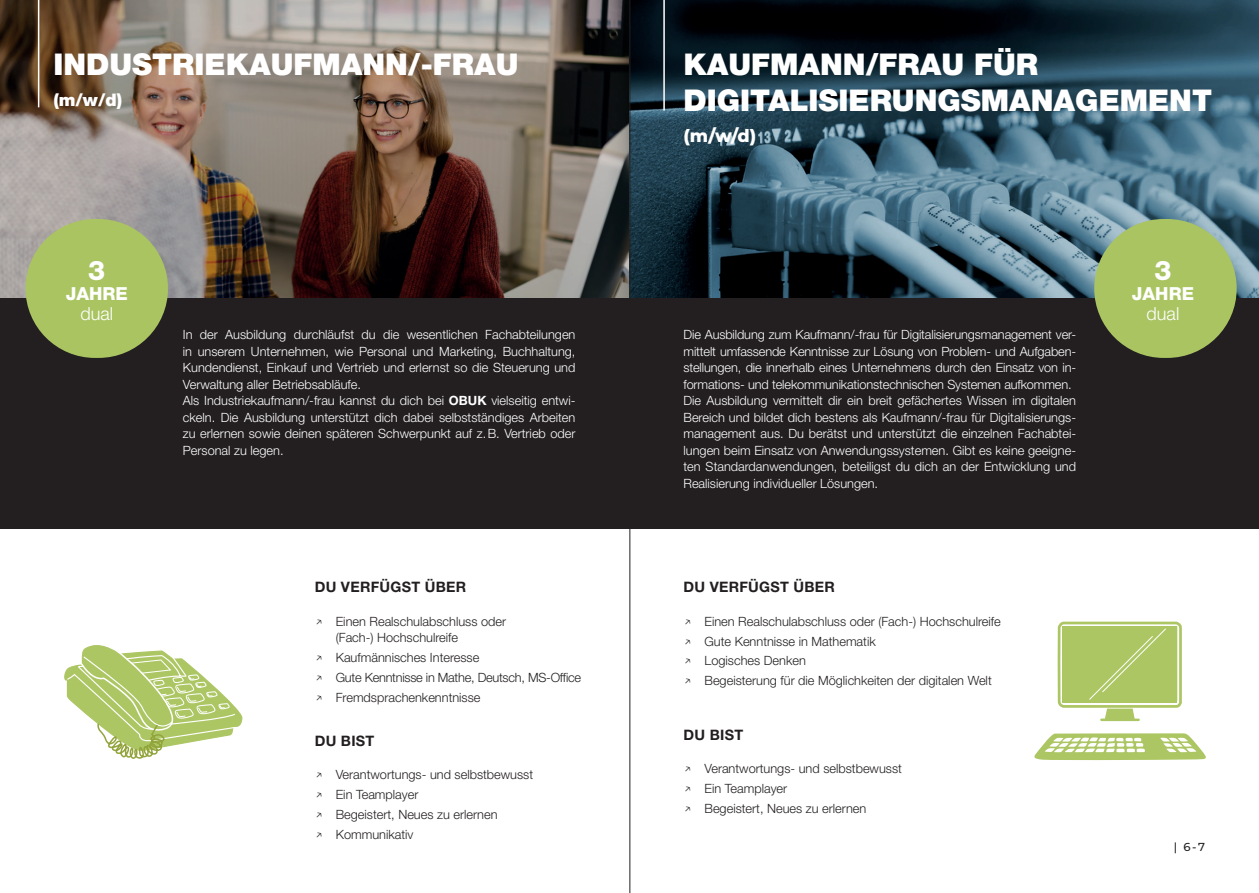
<style>
.page{position:relative;width:1259px;height:893px;background:#fff}
.page>*{position:absolute;margin:0;border:0;box-sizing:border-box;transform-origin:0 0}
.t1{font:900 30px/36px "Helvetica Neue LT Std";color:#fff}
.t2{font:800 27px "Helvetica Neue LT Std";color:#fff}
.t3{font:800 18px "Helvetica Neue LT Std";color:#fff}
.t4{font:300 18px "Helvetica Neue LT Std";color:#fff}
.t5{font:800 17.55px "Montserrat";color:#fff}
.t6{font:900 17.4px "Helvetica Neue LT Std";color:#fff}
.t7{font:700 14.4px "Helvetica Neue LT Std";letter-spacing:.02em;color:#231f20}
.t8{font:300 12.75px/16.5px "Helvetica Neue LT Std";color:#fff}
.t9{font:300 12.75px/20px "Helvetica Neue LT Std";color:#231f20}
.t10{font:500 11.55px "Montserrat";color:#231f20}
.s1{font-weight:700}
.s2{font-family:"Montserrat";font-size:14.1px}
</style>
<div class="page">
<div style="left:0;top:298px;width:1259px;height:231px;background:#231f20"></div>
<img style="left:0;top:0;width:629px;height:298px">
<svg style="left:64px;top:645px;width:178px;height:114px"></svg>
<hr style="left:38px;top:0;width:1px;height:107px;background:#fff">
<svg style="left:630px;top:0;width:629px;height:298px;background:#2f4b5a"></svg>
<hr style="left:629px;top:0;width:1px;height:893px;background:#231f20">
<hr style="left:663px;top:0;width:2px;height:111px;background:#fff">
<svg style="left:1057px;top:622px;width:124px;height:99px;background:#bbd080"></svg>
<svg style="left:1034px;top:733px;width:171px;height:27px"></svg>
<div style="left:26px;top:219px;width:142px;height:139px;background:#a9c461;border-radius:69px"></div>
<div style="left:1094px;top:219px;width:142px;height:139px;background:#a9c461;border-radius:69px"></div>
<h1 class="t1" style="left:53px;top:47px;width:467px">INDUSTRIEKAUFMANN/-FRAU</h1>
<h3 class="t6" style="left:53px;top:89px;width:70px">(m/w/d)</h3>
<h2 class="t2" style="left:88px;top:255px;width:19px">3</h2>
<h3 class="t3" style="left:66px;top:283px;width:64px">JAHRE</h3>
<h3 class="t4" style="left:80px;top:303px;width:34px">dual</h3>
<p class="t8" style="left:183px;top:326px;width:394px">In der Ausbildung durchläufst du die wesentlichen Fachabteilungen in unserem Unternehmen, wie Personal und Marketing, Buchhaltung, Kundendienst, Einkauf und Vertrieb und erlernst so die Steuerung und Verwaltung aller Betriebsabläufe.<br>Als Industriekaufmann/-frau kannst du dich bei <span class="s1">OBUK</span> vielseitig entwi&shy;ckeln. Die Ausbildung unterstützt dich dabei selbstständiges Arbeiten zu erlernen sowie deinen späteren Schwerpunkt auf z.B. Vertrieb oder Personal zu legen.</p>
<p class="t7" style="left:315px;top:578px;width:153px">DU VERFÜGST ÜBER</p>
<p class="t9" style="left:336px;top:612px;width:172px;line-height:16.5px;text-indent:-21px"><span class="s2">↗</span> Einen Realschulabschluss oder (Fach-) Hochschulreife</p>
<p class="t9" style="left:315px;top:647px;width:268px"><span class="s2">↗</span> Kaufmännisches Interesse<br><span class="s2">↗</span> Gute Kenntnisse in Mathe, Deutsch, MS-Office <span class="s2">↗</span> Fremdsprachenkenntnisse</p>
<p class="t7" style="left:315px;top:731px;width:61px">DU BIST</p>
<p class="t9" style="left:315px;top:764px;width:220px"><span class="s2">↗</span> Verantwortungs- und selbstbewusst <span class="s2">↗</span> Ein Teamplayer<br><span class="s2">↗</span> Begeistert, Neues zu erlernen<br><span class="s2">↗</span> Kommunikativ</p>
<h1 class="t1" style="left:683px;top:47px;width:530px">KAUFMANN/FRAU FÜR<br>DIGITALISIERUNGSMANAGEMENT</h1>
<h3 class="t5" style="left:683px;top:123px;width:74px">(m/w/d)</h3>
<p class="t8" style="left:683px;top:326px;width:394px">Die Ausbildung zum Kaufmann/-frau für Digitalisierungsmanagement ver&shy;mittelt umfassende Kenntnisse zur Lösung von Problem- und Aufgaben&shy;stellungen, die innerhalb eines Unternehmens durch den Einsatz von in&shy;formations- und telekommunikationstechnischen Systemen aufkommen.<br>Die Ausbildung vermittelt dir ein breit gefächertes Wissen im digitalen Bereich und bildet dich bestens als Kaufmann/-frau für Digitalisierungs&shy;management aus. Du berätst und unterstützt die einzelnen Fachabtei&shy;lungen beim Einsatz von Anwendungssystemen. Gibt es keine geeigne&shy;ten Standardanwendungen, beteiligst du dich an der Entwicklung und Realisierung individueller Lösungen.</p>
<p class="t7" style="left:683px;top:578px;width:153px">DU VERFÜGST ÜBER</p>
<p class="t9" style="left:683px;top:611px;width:319px"><span class="s2">↗</span> Einen Realschulabschluss oder (Fach-) Hochschulreife <span class="s2">↗</span> Gute Kenntnisse in Mathematik<br><span class="s2">↗</span> Logisches Denken<br><span class="s2">↗</span> Begeisterung für die Möglichkeiten der digitalen Welt</p>
<p class="t7" style="left:683px;top:726px;width:61px">DU BIST</p>
<p class="t9" style="left:683px;top:758px;width:220px"><span class="s2">↗</span> Verantwortungs- und selbstbewusst <span class="s2">↗</span> Ein Teamplayer<br><span class="s2">↗</span> Begeistert, Neues zu erlernen</p>
<h2 class="t2" style="left:1154px;top:255px;width:19px">3</h2>
<h3 class="t3" style="left:1132px;top:283px;width:64px">JAHRE</h3>
<h3 class="t4" style="left:1146px;top:303px;width:34px">dual</h3>
<p class="t10" style="left:1173px;top:839px;width:33px">| 6 - 7</p>
</div>
